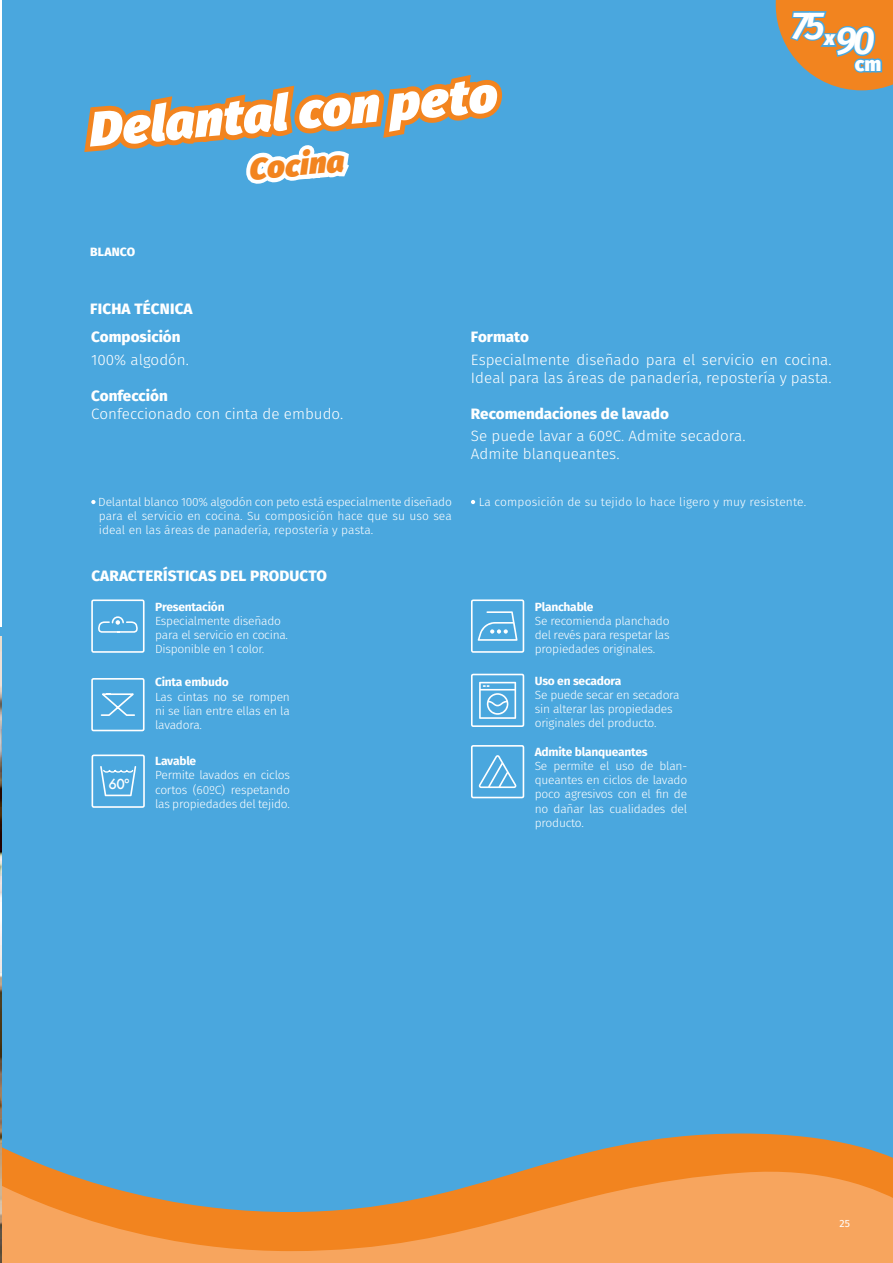
<style>
.page{position:relative;width:893px;height:1263px;background:#fff}
.page>*{position:absolute;margin:0;border:0;box-sizing:border-box;transform-origin:0 0}
.t1{font:italic 900 48.9px "Fira Sans";color:#fff}
.t2{font:italic 600 38.85px "Fira Sans";color:#fff}
.t3{font:italic 900 30px "Fira Sans";color:#f2841f}
.t4{font:800 20.1px "Fira Sans";color:#fff}
.t5{font:300 15px/18px "Fira Sans";color:#fff}
.t6{font:800 15px "Fira Sans";color:#fff}
.t7{font:500 13.5px "Futura";color:#fff}
.t8{font:800 12px "Fira Sans";letter-spacing:.01em;color:#fff}
.t9{font:300 11.85px/14.2px "Fira Sans";letter-spacing:-.02em;color:#fff;text-align:justify}
.t10{font:700 11.85px "Fira Sans";letter-spacing:-.02em;color:#fff}
.t11{font:300 11.85px "Fira Sans";letter-spacing:.01em;color:#fff}
.t12{font:10.5px "Fira Sans";color:#fff}
</style>
<div class="page">
<div style="left:1px;top:0;width:892px;height:1254px;background:#4aa7de"></div>
<svg style="left:776px;top:0;width:117px;height:90px"></svg>
<svg style="left:84px;top:75px;width:418px;height:109px"></svg>
<svg style="left:1px;top:1130px;width:892px;height:32px"></svg>
<svg style="left:1px;top:1162px;width:892px;height:101px;fill:#f2a55e"></svg>
<svg style="left:91px;top:500px;width:5px;height:4px"></svg>
<svg style="left:471px;top:500px;width:4px;height:4px"></svg>
<div style="left:91px;top:599px;width:54px;height:54px;border:2px solid #fff;border-radius:2px"></div>
<div style="left:91px;top:678px;width:54px;height:53px;border:2px solid #fff;border-radius:2px"></div>
<svg style="left:478px;top:611px;width:39px;height:30px"></svg>
<div style="left:471px;top:599px;width:53px;height:54px;border:2px solid #fff;border-radius:2px"></div>
<svg style="left:479px;top:682px;width:37px;height:37px"></svg>
<div style="left:471px;top:674px;width:53px;height:53px;border:2px solid #fff;border-radius:2px"></div>
<svg style="left:479px;top:755px;width:37px;height:33px"></svg>
<div style="left:471px;top:745px;width:53px;height:53px;border:2px solid #fff;border-radius:2px"></div>
<hr style="left:0;top:0;width:1px;height:1263px;background:#4aa7de">
<hr style="left:0;top:0;width:1px;height:627px;background:#fff">
<img style="left:0;top:636px;width:1px;height:627px">
<svg style="left:100px;top:693px;width:35px;height:23px"></svg>
<svg style="left:98px;top:616px;width:40px;height:17px"></svg>
<svg style="left:100px;top:766px;width:36px;height:30px"></svg>
<div style="left:92px;top:754px;width:53px;height:54px;border:2px solid #fff;border-radius:2px"></div>
<h2 class="t2" style="left:791px;top:-7px;width:35px">75</h2>
<h2 class="t2" style="left:824px;top:8px;width:52px"><sup>x</sup>90</h2>
<h1 class="t1" style="left:85px;top:84px;width:410px;rotate:-5deg">Delantal con peto</h1>
<h3 class="t3" style="left:246px;top:141px;width:96px;rotate:-5deg">Cocina</h3>
<h3 class="t4" style="left:855px;top:46px;width:28px">cm</h3>
<p class="t8" style="left:90px;top:242px;width:46px">BLANCO</p>
<p class="t6" style="left:90px;top:296px;width:104px">FICHA TÉCNICA</p>
<p class="t6" style="left:91px;top:324px;width:91px">Composición</p>
<p class="t5" style="left:91px;top:350px;width:99px">100% algodón.</p>
<p class="t6" style="left:91px;top:382px;width:78px">Confección</p>
<p class="t5" style="left:91px;top:404px;width:253px">Confeccionado con cinta de embudo.</p>
<p class="t6" style="left:471px;top:324px;width:60px">Formato</p>
<p class="t5" style="left:471px;top:350px;width:362px">Especialmente diseñado para el servicio en cocina.<br>Ideal para las áreas de panadería, repostería y pasta.</p>
<p class="t6" style="left:471px;top:400px;width:200px">Recomendaciones de lavado</p>
<p class="t5" style="left:471px;top:427px;width:276px">Se puede lavar a 60ºC. Admite secadora.<br>Admite blanqueantes.</p>
<p class="t9" style="left:98px;top:494px;width:355px">Delantal blanco 100% algodón con peto está especialmente diseñado para el servicio en cocina. Su composición hace que su uso sea ideal en las áreas de panadería, repostería y pasta.</p>
<p class="t11" style="left:479px;top:493px;width:329px">La composición de su tejido lo hace ligero y muy resistente.</p>
<p class="t6" style="left:91px;top:563px;width:237px">CARACTERÍSTICAS DEL PRODUCTO</p>
<p class="t7" style="left:108px;top:775px;width:23px">60º</p>
<p class="t10" style="left:155px;top:596px;width:71px">Presentación</p>
<p class="t9" style="left:155px;top:613px;width:135px;text-align:left">Especialmente diseñado para el servicio en cocina.<br>Disponible en 1 color.</p>
<p class="t10" style="left:155px;top:672px;width:75px">Cinta embudo</p>
<p class="t9" style="left:155px;top:689px;width:136px">Las cintas no se rompen ni se lían entre ellas en la lavadora.</p>
<p class="t10" style="left:155px;top:751px;width:43px">Lavable</p>
<p class="t9" style="left:155px;top:768px;width:136px">Permite lavados en ciclos cortos (60ºC) respetando las propiedades del tejido.</p>
<p class="t10" style="left:535px;top:596px;width:60px">Planchable</p>
<p class="t9" style="left:535px;top:613px;width:136px">Se recomienda planchado del revés para respetar las propiedades originales.</p>
<p class="t10" style="left:535px;top:671px;width:88px">Uso en secadora</p>
<p class="t9" style="left:535px;top:688px;width:146px;text-align:left">Se puede secar en secadora sin alterar las propiedades originales del producto.</p>
<p class="t10" style="left:535px;top:742px;width:114px">Admite blanqueantes</p>
<p class="t9" style="left:535px;top:759px;width:154px">Se permite el uso de blan&shy;queantes en ciclos de lavado poco agresivos con el fin de no dañar las cualidades del producto.</p>
<p class="t12" style="left:839px;top:1215px;width:12px">25</p>
</div>
